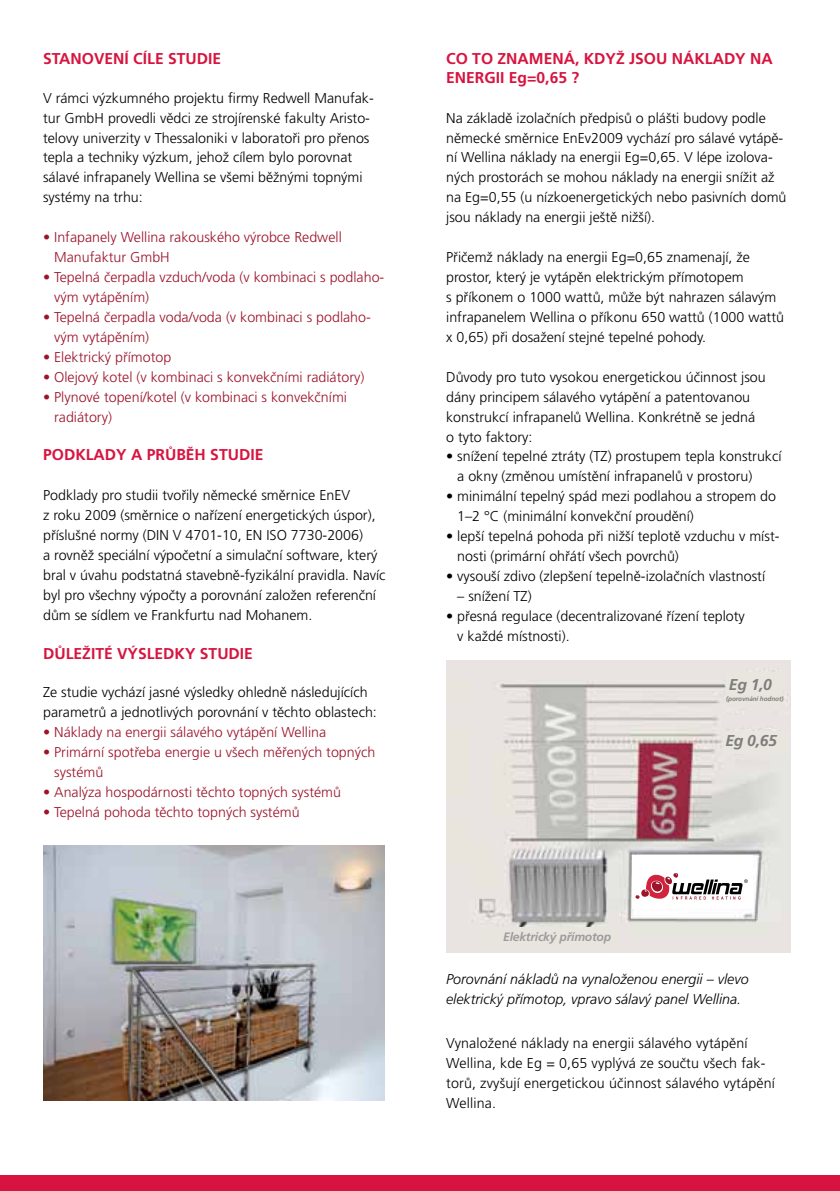
<style>
.page{position:relative;width:840px;height:1191px;background:#fff}
.page>*{position:absolute;margin:0;border:0;box-sizing:border-box;transform-origin:0 0}
.t1{font:700 15.6px "Frutiger CE";color:#d7143f}
.t2{font:italic 700 15.6px "Frutiger CE";color:#7d7d7c}
.t3{font:300 14.2px/20px "Frutiger CE";color:#000}
.t4{font:300 14.2px/20px "Frutiger CE";color:#9c132a}
.t5{font:italic 300 14.2px/20px "Frutiger CE";color:#000}
.t6{font:italic 700 12.2px "Frutiger CE";letter-spacing:-.02em;color:#9d9c9d}
.t7{font:italic 700 6.4px "Frutiger CE";letter-spacing:-.02em;color:#7d7d7c}
</style>
<div class="page">
<div style="left:0;top:1176px;width:839px;height:15px;background:#d7143f"></div>
<img style="left:446px;top:660px;width:343px;height:293px">
<div style="left:479px;top:927px;width:140px;height:20px;background:#e8e5de"></div>
<div style="left:725px;top:694px;width:58px;height:13px;background:#e8e5de"></div>
<div style="left:632px;top:855px;width:120px;height:53px;background:#fff"></div>
<svg style="left:635px;top:873px;width:112px;height:26px"></svg>
<div style="left:723px;top:731px;width:65px;height:23px;background:#e9e6e0"></div>
<div style="left:725px;top:672px;width:57px;height:23px;background:#e9e6e0"></div>
<img style="left:43px;top:845px;width:342px;height:255px">
<p class="t1" style="left:43px;top:50px;width:20px">STANOVENÍ</p>
<p class="t1" style="left:133px;top:50px;width:9px">CÍLE</p>
<p class="t1" style="left:168px;top:50px;width:10px">STUDIE</p>
<p class="t3" style="left:43px;top:88px;width:332px">V rámci výzkumného projektu firmy Redwell Manufak&shy;tur GmbH provedli vědci ze strojírenské fakulty Aristo&shy;telovy univerzity v Thessaloniki v laboratoři pro přenos tepla a techniky výzkum, jehož cílem bylo porovnat sálavé infrapanely Wellina se všemi běžnými topnými systémy na trhu:</p>
<p class="t4" style="left:54px;top:227px;width:289px;text-indent:-11px">• Infapanely Wellina rakouského výrobce Redwell<br>Manufaktur GmbH</p>
<p class="t4" style="left:54px;top:267px;width:331px;text-indent:-11px">• Tepelná čerpadla vzduch/voda (v kombinaci s podlaho&shy;vým vytápěním)</p>
<p class="t4" style="left:54px;top:307px;width:318px;text-indent:-11px">• Tepelná čerpadla voda/voda (v kombinaci s podlaho&shy;vým vytápěním)</p>
<p class="t4" style="left:43px;top:347px;width:130px">• Elektrický přímotop</p>
<p class="t4" style="left:43px;top:367px;width:323px">• Olejový kotel (v kombinaci s konvekčními radiátory)</p>
<p class="t4" style="left:54px;top:387px;width:294px;text-indent:-11px">• Plynové topení/kotel (v kombinaci s konvekčními radiátory)</p>
<p class="t1" style="left:43px;top:446px;width:12px">PODKLADY</p>
<p class="t1" style="left:131px;top:446px;width:89px">A PRŮBĚH STUDIE</p>
<p class="t3" style="left:43px;top:485px;width:344px">Podklady pro studii tvořily německé směrnice EnEV<br>z roku 2009 (směrnice o nařízení energetických úspor), příslušné normy (DIN V 4701-10, EN ISO 7730-2006)<br>a rovněž speciální výpočetní a simulační software, který bral v úvahu podstatná stavebně-fyzikální pravidla. Navíc byl pro všechny výpočty a porovnání založen referenční dům se sídlem ve Frankfurtu nad Mohanem.</p>
<p class="t1" style="left:43px;top:644px;width:106px">DŮLEŽITÉ VÝSLEDKY</p>
<p class="t1" style="left:200px;top:644px;width:10px">STUDIE</p>
<p class="t3" style="left:43px;top:682px;width:335px">Ze studie vychází jasné výsledky ohledně následujících parametrů a jednotlivých porovnání v těchto oblastech:</p>
<p class="t4" style="left:43px;top:722px;width:284px">• Náklady na energii sálavého vytápění Wellina</p>
<p class="t4" style="left:54px;top:742px;width:322px;text-indent:-11px">• Primární spotřeba energie u všech měřených topných systémů</p>
<p class="t4" style="left:43px;top:782px;width:299px">• Analýza hospodárnosti těchto topných systémů</p>
<p class="t4" style="left:43px;top:802px;width:258px">• Tepelná pohoda těchto topných systémů</p>
<p class="t1" style="left:446px;top:50px;width:63px">COTO ZNA</p>
<p class="t1" style="left:528px;top:50px;width:26px">MENÁ</p>
<p class="t1" style="left:574px;top:50px;width:20px">, KDY</p>
<p class="t1" style="left:615px;top:50px;width:24px">Ž JSOU</p>
<p class="t1" style="left:671px;top:50px;width:12px">NÁKLADY</p>
<p class="t1" style="left:749px;top:50px;width:12px">NA</p>
<p class="t1" style="left:446px;top:68px;width:11px">ENER</p>
<p class="t1" style="left:484px;top:68px;width:96px">GII EG=0,65 ?</p>
<p class="t3" style="left:446px;top:108px;width:341px">Na základě izolačních předpisů o plášti budovy podle německé směrnice EnEv2009 vychází pro sálavé vytápě&shy;ní Wellina náklady na energii Eg=0,65. V lépe izolova&shy;ných prostorách se mohou náklady na energii snížit až na Eg=0,55 (u nízkoenergetických nebo pasivních domů jsou náklady na energii ještě nižší).</p>
<p class="t3" style="left:446px;top:247px;width:339px">Přičemž náklady na energii Eg=0,65 znamenají, že prostor, který je vytápěn elektrickým přímotopem<br>s příkonem o 1000 wattů, může být nahrazen sálavým infrapanelem Wellina o příkonu 650 wattů (1000 wattů x 0,65) při dosažení stejné tepelné pohody.</p>
<p class="t3" style="left:446px;top:367px;width:321px">Důvody pro tuto vysokou energetickou účinnost jsou dány principem sálavého vytápění a patentovanou konstrukcí infrapanelů Wellina. Konkrétně se jedná o tyto faktory:</p>
<p class="t3" style="left:457px;top:446px;width:325px;text-indent:-11px">• snížení tepelné ztráty (TZ) prostupem tepla konstrukcí a okny (změnou umístění infrapanelů v prostoru)</p>
<p class="t3" style="left:457px;top:486px;width:320px;text-indent:-11px">• minimální tepelný spád mezi podlahou a stropem do<br>1–2 °C (minimální konvekční proudění)</p>
<p class="t3" style="left:457px;top:526px;width:323px;text-indent:-11px">• lepší tepelná pohoda při nižší teplotě vzduchu v míst&shy;nosti (primární ohřátí všech povrchů)</p>
<p class="t3" style="left:446px;top:566px;width:320px">• vysouší zdivo (zlepšení tepelně-izolačních vlastností</p>
<p class="t3" style="left:457px;top:586px;width:76px">– snížení TZ)</p>
<p class="t3" style="left:457px;top:606px;width:289px;text-indent:-11px">• přesná regulace (decentralizované řízení teploty v každé místnosti).</p>
<p class="t2" style="left:728px;top:675px;width:44px">Eg 1,0</p>
<p class="t6" style="left:503px;top:930px;width:109px">Elektrický přímotop</p>
<p class="t7" style="left:725px;top:695px;width:59px">(porovnání hodnot)</p>
<p class="t2" style="left:725px;top:732px;width:53px">Eg 0,65</p>
<p class="t5" style="left:446px;top:969px;width:304px">Porovnání nákladů na vynaloženou energii – vlevo elektrický přímotop, vpravo sálavý panel Wellina.</p>
<p class="t3" style="left:446px;top:1032px;width:330px">Vynaložené náklady na energii sálavého vytápění Wellina, kde Eg = 0,65 vyplývá ze součtu všech fak&shy;torů, zvyšují energetickou účinnost sálavého vytápění Wellina.</p>
</div>
